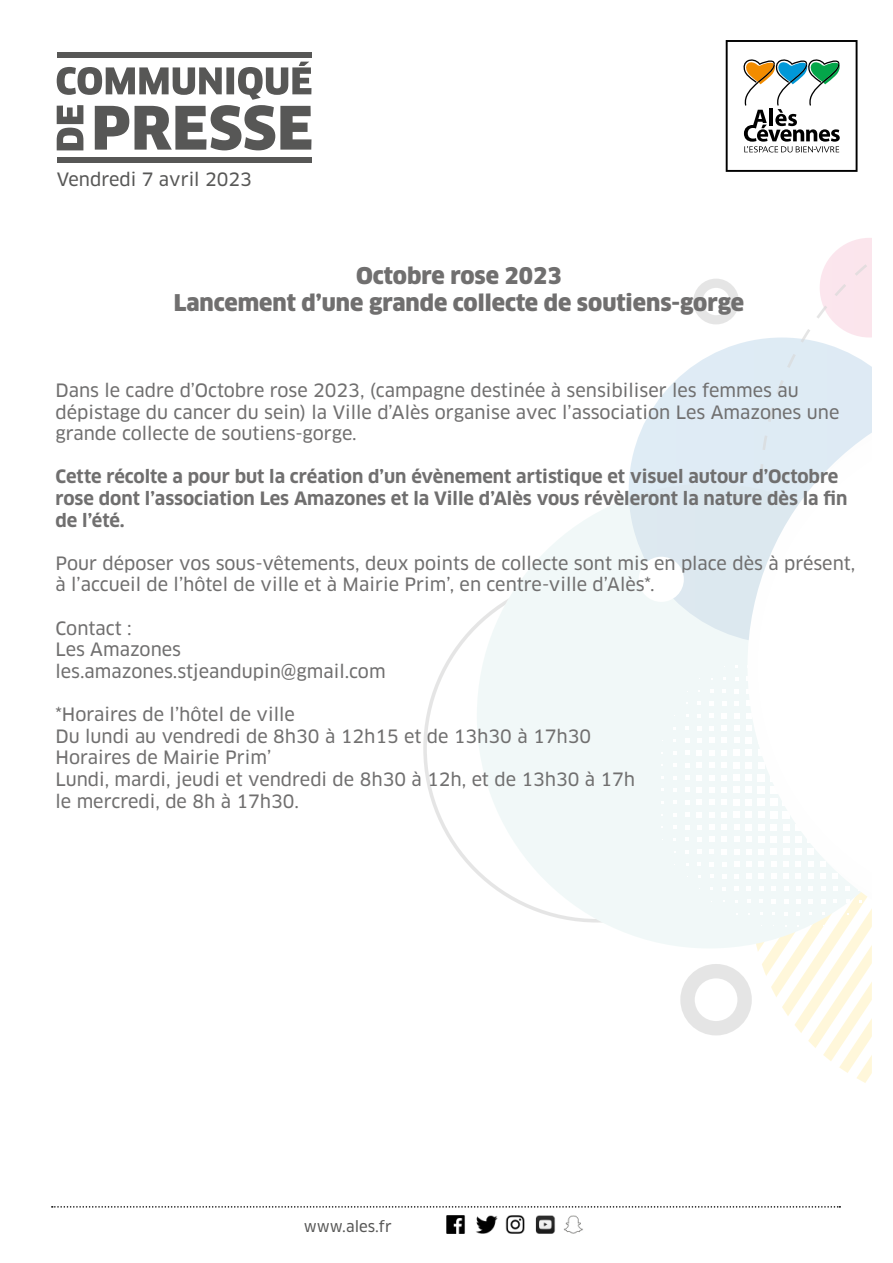
<style>
.page{position:relative;width:893px;height:1263px;background:#fff}
.page>*{position:absolute;margin:0;border:0;box-sizing:border-box;transform-origin:0 0}
.t1{font:900 22.5px "Clan OT";color:#706f6f}
.t2{font:18px/21.6px "Clan OT News";color:#706f6f}
.t3{font:700 18px/21.6px "Clan OT";color:#706f6f}
.t4{font:18px "Clan OT News";color:#575756}
.t5{font:15px "Clan OT News";color:#575756}
</style>
<div class="page">
<svg style="left:57px;top:62px;width:254px;height:88px"></svg>
<div style="left:57px;top:52px;width:254px;height:5px;background:#575756"></div>
<div style="left:57px;top:158px;width:254px;height:5px;background:#575756"></div>
<svg style="left:477px;top:498px;width:281px;height:450px;fill:#f1f8f8"></svg>
<svg style="left:722px;top:689px;width:4px;height:4px"></svg>
<svg style="left:734px;top:689px;width:5px;height:4px"></svg>
<svg style="left:710px;top:701px;width:4px;height:4px"></svg>
<svg style="left:722px;top:701px;width:4px;height:5px"></svg>
<svg style="left:734px;top:701px;width:5px;height:5px"></svg>
<svg style="left:697px;top:714px;width:4px;height:4px"></svg>
<svg style="left:709px;top:713px;width:5px;height:5px"></svg>
<svg style="left:722px;top:713px;width:5px;height:5px"></svg>
<svg style="left:734px;top:713px;width:5px;height:5px"></svg>
<svg style="left:685px;top:726px;width:4px;height:4px"></svg>
<svg style="left:697px;top:726px;width:5px;height:4px"></svg>
<svg style="left:709px;top:726px;width:5px;height:5px"></svg>
<svg style="left:721px;top:725px;width:6px;height:6px"></svg>
<svg style="left:734px;top:725px;width:5px;height:6px"></svg>
<svg style="left:685px;top:738px;width:4px;height:4px"></svg>
<svg style="left:697px;top:738px;width:5px;height:5px"></svg>
<svg style="left:709px;top:738px;width:5px;height:5px"></svg>
<svg style="left:721px;top:738px;width:6px;height:5px"></svg>
<svg style="left:734px;top:737px;width:5px;height:6px"></svg>
<svg style="left:685px;top:751px;width:4px;height:4px"></svg>
<svg style="left:697px;top:750px;width:5px;height:5px"></svg>
<svg style="left:709px;top:750px;width:5px;height:5px"></svg>
<svg style="left:721px;top:750px;width:6px;height:6px"></svg>
<div style="left:733px;top:750px;width:7px;height:6px;background:#fff"></div>
<svg style="left:673px;top:763px;width:3px;height:4px"></svg>
<svg style="left:685px;top:763px;width:4px;height:4px"></svg>
<svg style="left:697px;top:762px;width:5px;height:6px"></svg>
<svg style="left:709px;top:762px;width:6px;height:6px"></svg>
<svg style="left:721px;top:762px;width:6px;height:6px"></svg>
<div style="left:733px;top:762px;width:7px;height:6px;background:#fff"></div>
<svg style="left:673px;top:776px;width:4px;height:3px"></svg>
<svg style="left:685px;top:775px;width:4px;height:5px"></svg>
<svg style="left:697px;top:775px;width:5px;height:5px"></svg>
<svg style="left:709px;top:775px;width:6px;height:5px"></svg>
<svg style="left:721px;top:774px;width:6px;height:6px"></svg>
<div style="left:733px;top:774px;width:7px;height:7px;background:#fff"></div>
<div style="left:745px;top:774px;width:7px;height:7px;background:#fff"></div>
<svg style="left:673px;top:788px;width:4px;height:4px"></svg>
<svg style="left:685px;top:787px;width:4px;height:5px"></svg>
<svg style="left:697px;top:787px;width:5px;height:5px"></svg>
<svg style="left:709px;top:787px;width:6px;height:6px"></svg>
<svg style="left:721px;top:787px;width:6px;height:6px"></svg>
<div style="left:733px;top:787px;width:7px;height:6px;background:#fff"></div>
<div style="left:745px;top:786px;width:7px;height:7px;background:#fff"></div>
<svg style="left:673px;top:800px;width:4px;height:4px"></svg>
<svg style="left:685px;top:800px;width:4px;height:4px"></svg>
<svg style="left:697px;top:800px;width:5px;height:5px"></svg>
<svg style="left:709px;top:799px;width:6px;height:6px"></svg>
<svg style="left:721px;top:799px;width:6px;height:6px"></svg>
<div style="left:733px;top:799px;width:7px;height:6px;background:#fff"></div>
<div style="left:745px;top:799px;width:7px;height:7px;background:#fff"></div>
<svg style="left:685px;top:812px;width:4px;height:5px"></svg>
<svg style="left:697px;top:812px;width:5px;height:5px"></svg>
<svg style="left:709px;top:812px;width:6px;height:5px"></svg>
<svg style="left:721px;top:812px;width:6px;height:5px"></svg>
<div style="left:733px;top:811px;width:7px;height:7px;background:#fff"></div>
<div style="left:746px;top:811px;width:6px;height:7px;background:#fff"></div>
<svg style="left:685px;top:825px;width:4px;height:4px"></svg>
<svg style="left:697px;top:824px;width:5px;height:5px"></svg>
<svg style="left:709px;top:824px;width:5px;height:6px"></svg>
<svg style="left:721px;top:824px;width:6px;height:6px"></svg>
<svg style="left:734px;top:824px;width:5px;height:6px"></svg>
<svg style="left:685px;top:837px;width:4px;height:4px"></svg>
<svg style="left:697px;top:837px;width:5px;height:5px"></svg>
<svg style="left:709px;top:837px;width:5px;height:5px"></svg>
<svg style="left:721px;top:837px;width:6px;height:5px"></svg>
<svg style="left:734px;top:836px;width:5px;height:6px"></svg>
<svg style="left:685px;top:850px;width:4px;height:3px"></svg>
<svg style="left:697px;top:850px;width:5px;height:4px"></svg>
<svg style="left:709px;top:849px;width:5px;height:5px"></svg>
<svg style="left:722px;top:849px;width:5px;height:5px"></svg>
<svg style="left:734px;top:849px;width:5px;height:5px"></svg>
<svg style="left:698px;top:862px;width:3px;height:4px"></svg>
<svg style="left:710px;top:862px;width:4px;height:4px"></svg>
<svg style="left:722px;top:862px;width:5px;height:4px"></svg>
<svg style="left:734px;top:861px;width:5px;height:6px"></svg>
<svg style="left:710px;top:875px;width:4px;height:3px"></svg>
<svg style="left:722px;top:874px;width:4px;height:4px"></svg>
<svg style="left:734px;top:874px;width:5px;height:5px"></svg>
<svg style="left:722px;top:887px;width:4px;height:3px"></svg>
<svg style="left:734px;top:887px;width:5px;height:4px"></svg>
<svg style="left:758px;top:947px;width:114px;height:136px"></svg>
<svg style="left:629px;top:337px;width:243px;height:307px"></svg>
<svg style="left:820px;top:238px;width:52px;height:99px"></svg>
<div style="left:680px;top:964px;width:72px;height:71px;border:14px solid #575756;border-radius:50%"></div>
<div style="left:693px;top:279px;width:46px;height:45px;border:9px solid #575756;border-radius:50%"></div>
<svg style="left:747px;top:385px;width:125px;height:562px"></svg>
<div style="left:639px;top:557px;width:45px;height:45px;background:#fff;border-radius:50%"></div>
<svg style="left:726px;top:40px;width:131px;height:132px"></svg>
<img style="left:446px;top:1215px;width:137px;height:19px">
<svg style="left:52px;top:1206px;width:786px;height:1px"></svg>
<p class="t4" style="left:57px;top:168px;width:197px">Vendredi 7 avril 2023</p>
<p class="t1" style="left:356px;top:262px;width:207px">Octobre rose 2023</p>
<p class="t1" style="left:174px;top:289px;width:572px">Lancement d’une grande collecte de soutiens-gorge</p>
<p class="t2" style="left:55px;top:380px;width:785px">Dans le cadre d’Octobre rose 2023, (campagne destinée à sensibiliser les femmes au dépistage du cancer du sein) la Ville d’Alès organise avec l’association Les Amazones une grande collecte de soutiens-gorge.</p>
<p class="t3" style="left:55px;top:466px;width:794px">Cette récolte a pour but la création d’un évènement artistique et visuel autour d’Octobre rose dont l’association Les Amazones et la Ville d’Alès vous révèleront la nature dès la fin de l’été.</p>
<p class="t2" style="left:55px;top:552px;width:801px">Pour déposer vos sous-vêtements, deux points de collecte sont mis en place dès à présent, à l’accueil de l’hôtel de ville et à Mairie Prim’, en centre-ville d’Alès*.</p>
<p class="t2" style="left:55px;top:617px;width:78px">Contact :</p>
<p class="t2" style="left:55px;top:639px;width:127px">Les Amazones</p>
<p class="t2" style="left:55px;top:660px;width:332px">les.amazones.stjeandupin@gmail.com</p>
<p class="t2" style="left:55px;top:704px;width:241px">*Horaires de l’hôtel de ville</p>
<p class="t2" style="left:55px;top:725px;width:537px">Du lundi au vendredi de 8h30 à 12h15 et de 13h30 à 17h30</p>
<p class="t2" style="left:55px;top:747px;width:217px">Horaires de Mairie Prim’</p>
<p class="t2" style="left:55px;top:768px;width:581px">Lundi, mardi, jeudi et vendredi de 8h30 à 12h, et de 13h30 à 17h</p>
<p class="t2" style="left:55px;top:790px;width:245px">le mercredi, de 8h à 17h30.</p>
<p class="t5" style="left:304px;top:1218px;width:89px">www.ales.fr</p>
</div>
